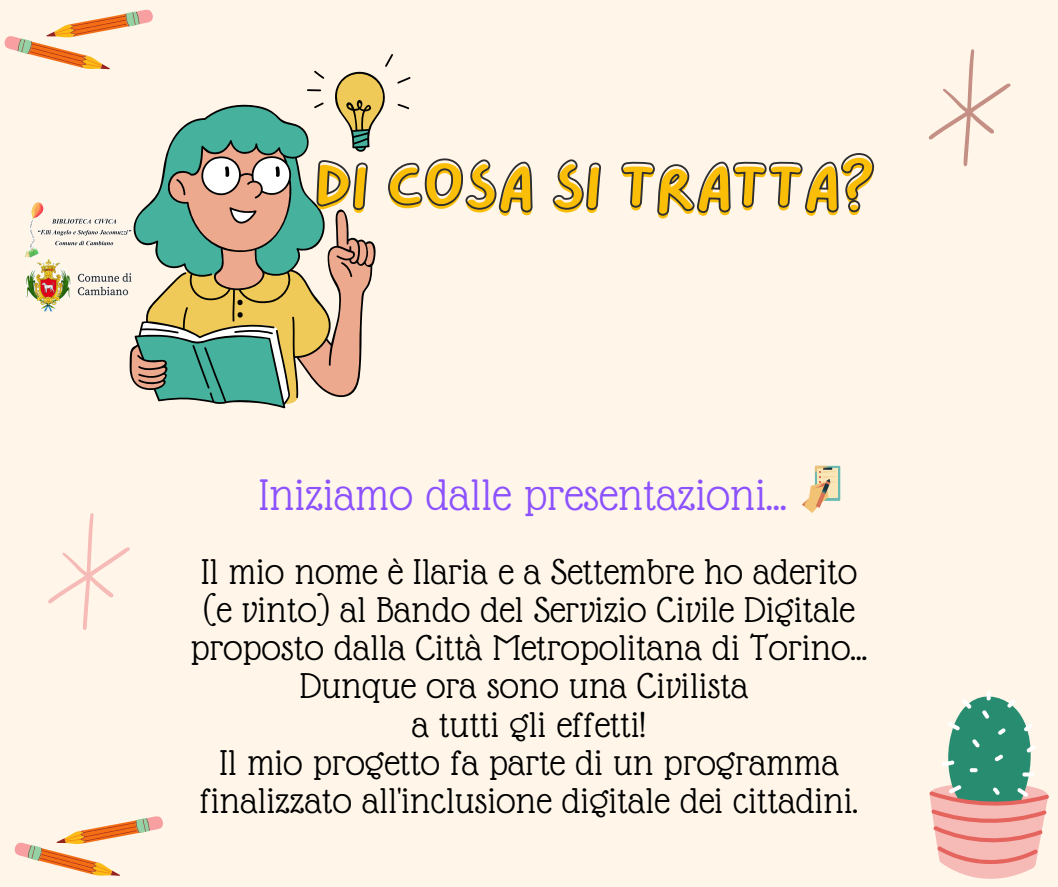
<style>
.page{position:relative;width:1058px;height:887px;background:#fff}
.page>*{position:absolute;margin:0;border:0;box-sizing:border-box;transform-origin:0 0}
.t1{font:66.45px "Lazydog";letter-spacing:-.035em;color:#fbbe07}
.t2{font:48px "Glass Antiqua";letter-spacing:.01em;color:#8c52ff}
.t3{font:39px/38.2px "Glass Antiqua";letter-spacing:.01em;color:#000;text-align:center}
</style>
<div class="page">
<div style="left:0;top:0;width:1058px;height:886px;background:#fff6e9"></div>
<div style="left:815px;top:466px;width:25px;height:35px;background:#6cbab1"></div>
<div style="left:817px;top:468px;width:21px;height:30px;background:#f9e6b9"></div>
<svg style="left:802px;top:466px;width:33px;height:47px"></svg>
<svg style="left:129px;top:54px;width:282px;height:354px"></svg>
<svg style="left:315px;top:152px;width:558px;height:200px"></svg>
<svg style="left:928px;top:49px;width:82px;height:117px"></svg>
<svg style="left:48px;top:513px;width:82px;height:117px"></svg>
<svg style="left:929px;top:691px;width:120px;height:188px"></svg>
<svg style="left:14px;top:816px;width:149px;height:60px"></svg>
<svg style="left:4px;top:9px;width:153px;height:98px"></svg>
<img style="left:24px;top:200px;width:110px;height:114px">
<h1 class="t1" style="left:314px;top:156px;width:564px">DI COSA SI TRATTA?</h1>
<p class="t2" style="left:259px;top:470px;width:529px">Iniziamo dalle presentazioni...</p>
<p class="t3" style="left:191px;top:552px;width:678px">Il mio nome è Ilaria e a Settembre ho aderito (e vinto) al Bando del Servizio Civile Digitale proposto dalla Città Metropolitana di Torino...<br>Dunque ora sono una Civilista<br>a tutti gli effetti!<br>Il mio progetto fa parte di un programma finalizzato all'inclusione digitale dei cittadini.</p>
</div>
